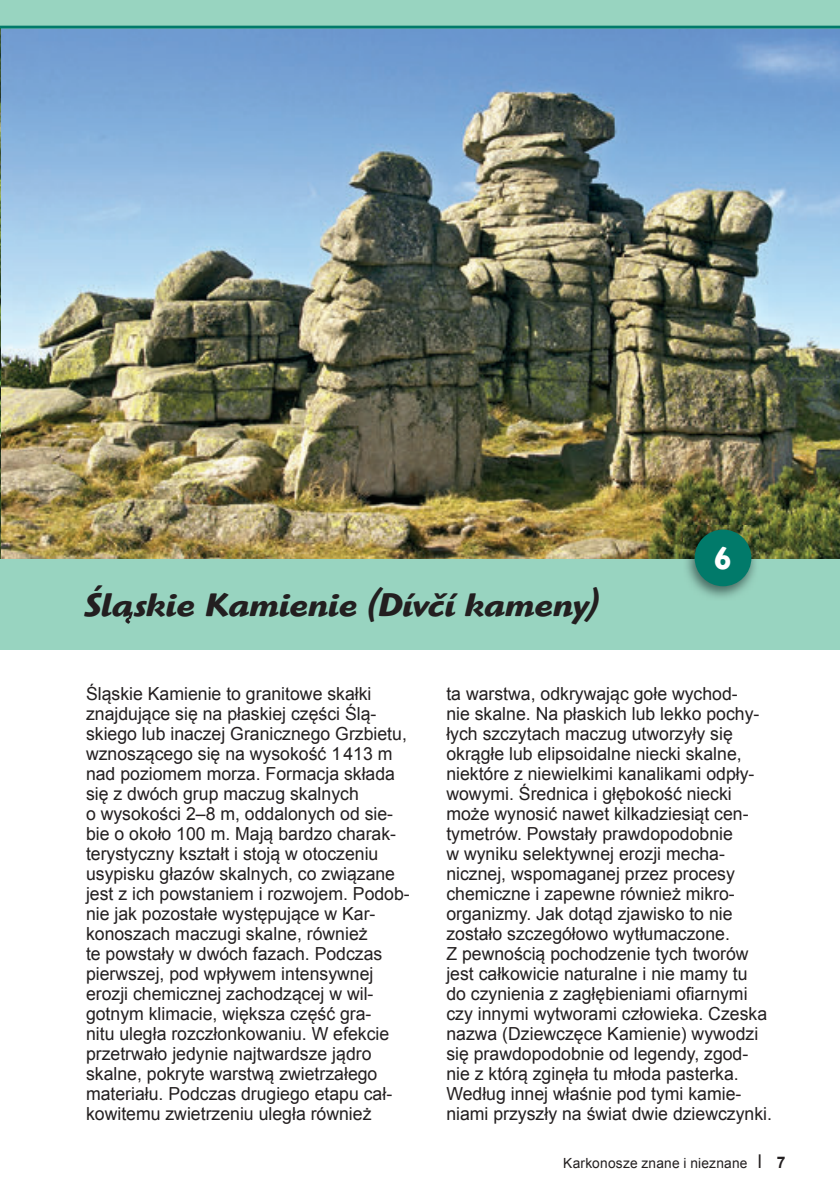
<style>
.page{position:relative;width:840px;height:1193px;background:#fff}
.page>*{position:absolute;margin:0;border:0;box-sizing:border-box;transform-origin:0 0}
.t1{font:italic 700 34px "Highlander Std";letter-spacing:.01em;color:#231f20}
.t2{font:700 32px "Highlander Std";color:#fff;scale:.95 1}
.t3{font:18px/20px "Arial";color:#231f20}
.t4{font:14px "Arial";letter-spacing:.015em;color:#231f20}
.s1{font-size:19px}
.s2{font-weight:700;font-size:16px}
</style>
<div class="page">
<img style="left:0;top:29px;width:839px;height:530px">
<hr style="left:0;top:559px;width:1px;height:91px;background:#98d4c0">
<div style="left:1px;top:559px;width:838px;height:91px;background:#98d4c0"></div>
<img style="left:683px;top:526px;width:75px;height:72px">
<div style="left:694px;top:530px;width:57px;height:56px;background:#017a6a;border-radius:50%"></div>
<div style="left:0;top:0;width:839px;height:27px;background:#98d4c0"></div>
<hr style="left:0;top:26px;width:839px;height:3px;background:#017a6a">
<svg style="left:125px;top:612px;width:8px;height:12px"></svg>
<h1 class="t1" style="left:85px;top:585px;width:515px">S´laskie Kamienie (Dívcˇí kameny)</h1>
<h2 class="t2" style="left:713px;top:539px;width:20px">6</h2>
<p class="t3" style="left:86px;top:684px;width:325px">Śląskie Kamienie to granitowe skałki znajdujące się na płaskiej części Ślą&shy;skiego lub inaczej Granicznego Grzbietu, wznoszącego się na wysokość 1 413 m nad poziomem morza. Formacja składa się z dwóch grup maczug skalnych<br>o wysokości 2–8 m, oddalonych od sie&shy;bie o około 100 m. Mają bardzo charak&shy;terystyczny kształt i stoją w otoczeniu usypisku głazów skalnych, co związane jest z ich powstaniem i rozwojem. Podob&shy;nie jak pozostałe występujące w Kar&shy;konoszach maczugi skalne, również<br>te powstały w dwóch fazach. Podczas pierwszej, pod wpływem intensywnej erozji chemicznej zachodzącej w wil&shy;gotnym klimacie, większa część gra-<br>nitu uległa rozczłonkowaniu. W efekcie przetrwało jedynie najtwardsze jądro skalne, pokryte warstwą zwietrzałego materiału. Podczas drugiego etapu cał&shy;kowitemu zwietrzeniu uległa również</p>
<p class="t3" style="left:446px;top:684px;width:327px">ta warstwa, odkrywając gołe wychod-<br>nie skalne. Na płaskich lub lekko pochy&shy;łych szczytach maczug utworzyły się okrągłe lub elipsoidalne niecki skalne, niektóre z niewielkimi kanalikami odpły&shy;wowymi. Średnica i głębokość niecki może wynosić nawet kilkadziesiąt cen&shy;tymetrów. Powstały prawdopodobnie<br>w wyniku selektywnej erozji mecha&shy;nicznej, wspomaganej przez procesy chemiczne i zapewne również mikro&shy;organizmy. Jak dotąd zjawisko to nie zostało szczegółowo wytłumaczone.<br>Z pewnością pochodzenie tych tworów jest całkowicie naturalne i nie mamy tu<br>do czynienia z zagłębieniami ofiarnymi czy innymi wytworami człowieka. Czeska nazwa (Dziewczęce Kamienie) wywodzi się prawdopodobnie od legendy, zgod&shy;nie z którą zginęła tu młoda pasterka.<br>Według innej właśnie pod tymi kamie&shy;niami przyszły na świat dwie dziewczynki.</p>
<p class="t4" style="left:563px;top:1154px;width:223px">Karkonosze znane i nieznane <span class="s1">l</span> <span class="s2">7</span></p>
</div>
